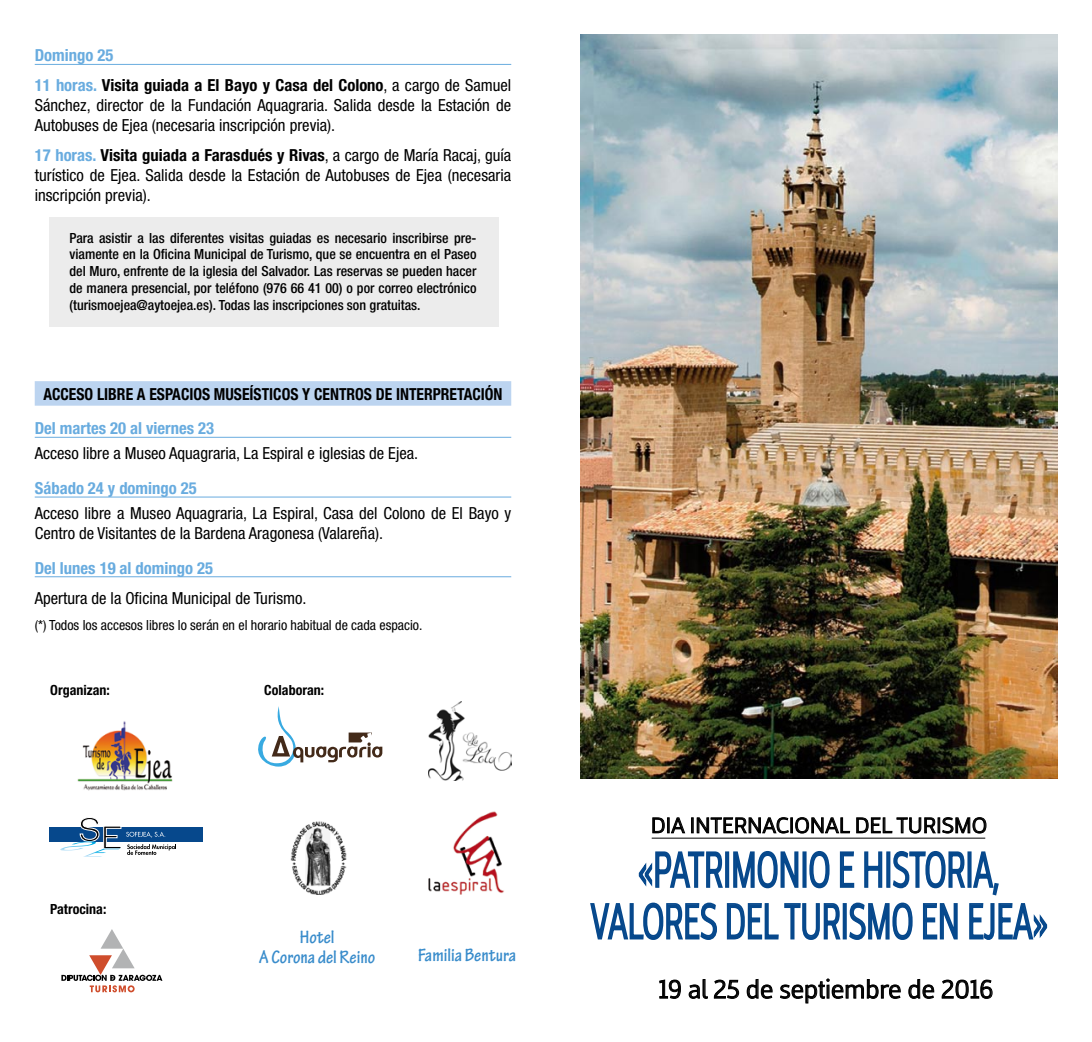
<style>
.page{position:relative;width:1092px;height:1042px;background:#fff}
.page>*{position:absolute;margin:0;border:0;box-sizing:border-box;transform-origin:0 0}
.t1{font:51.1px/51.6px "Mestre";color:#06488c;text-align:center;scale:.62 1}
.t2{font:26.25px "Mestre";color:#000}
.t3{font:22.05px "Mestre";color:#000}
.t4{font:700 condensed 19.25px/19.2px "Tekton Pro";color:#398ccb;text-align:center}
.t5{font:condensed 16.62px/19.9px "Helvetica Neue LT Std";color:#000}
.t6{font:700 condensed 16.62px/29.9px "Helvetica Neue LT Std";color:#000}
.t7{font:700 condensed 16.62px "Helvetica Neue LT Std";color:#69acdf}
.t8{font:700 condensed 16.62px "Helvetica Neue LT Std";color:#000;scale:.94 1}
.t9{font:500 condensed 14px/16.8px "Helvetica Neue LT Std";color:#000;text-align:justify}
.t10{font:condensed 14px "Helvetica Neue LT Std";color:#000}
.t11{font:700 condensed 14px "Helvetica Neue LT Std";color:#000}
.s1{color:#69acdf}
.s2{font-weight:400}
.s3{font-weight:700;color:#69acdf}
.s4{font-weight:700}
</style>
<div class="page">
<div style="left:50px;top:217px;width:449px;height:109px;background:#ececec"></div>
<img style="left:580px;top:35px;width:477px;height:743px">
<svg style="left:590px;top:817px;width:457px;height:123px"></svg>
<hr style="left:35px;top:64px;width:476px;height:1px;background:#69acdf">
<div style="left:35px;top:381px;width:476px;height:25px;background:#bcd4f0"></div>
<hr style="left:35px;top:437px;width:476px;height:1px;background:#69acdf">
<hr style="left:35px;top:496px;width:476px;height:1px;background:#69acdf">
<hr style="left:35px;top:576px;width:476px;height:1px;background:#69acdf">
<svg style="left:659px;top:979px;width:22px;height:20px"></svg>
<svg style="left:688px;top:979px;width:51px;height:20px"></svg>
<svg style="left:746px;top:979px;width:27px;height:20px"></svg>
<svg style="left:780px;top:978px;width:121px;height:26px"></svg>
<svg style="left:908px;top:979px;width:26px;height:20px"></svg>
<svg style="left:941px;top:979px;width:52px;height:20px"></svg>
<div style="left:50px;top:827px;width:153px;height:14px;background:#06488c"></div>
<svg style="left:58px;top:817px;width:118px;height:40px"></svg>
<svg style="left:258px;top:706px;width:124px;height:60px"></svg>
<svg style="left:61px;top:929px;width:101px;height:63px"></svg>
<img style="left:77px;top:721px;width:96px;height:70px">
<img style="left:290px;top:821px;width:57px;height:73px">
<hr style="left:651px;top:837px;width:334px;height:1px;background:#000">
<img style="left:428px;top:811px;width:76px;height:84px">
<img style="left:428px;top:701px;width:83px;height:79px">
<p class="t6" style="left:35px;top:40px;width:478px"><span class="s1">Domingo 25<br>11 horas.</span> Visita guiada a El Bayo y Casa del Colono<span class="s2">, a cargo de Samuel</span></p>
<p class="t5" style="left:35px;top:95px;width:478px">Sánchez, director de la Fundación Aquagraria. Salida desde la Estación de<br>Autobuses de Ejea (necesaria inscripción previa).</p>
<p class="t5" style="left:35px;top:145px;width:478px;text-align:justify"><span class="s3">17 horas.</span> <span class="s4">Visita guiada a Farasdués y Rivas</span>, a cargo de María Racaj, guía turístico de Ejea. Salida desde la Estación de Autobuses de Ejea (necesaria inscripción previa).</p>
<p class="t9" style="left:69px;top:229px;width:408px">Para asistir a las diferentes visitas guiadas es necesario inscribirse pre&shy;viamente en la Oficina Municipal de Turismo, que se encuentra en el Paseo del Muro, enfrente de la iglesia del Salvador. Las reservas se pueden hacer de manera presencial, por teléfono (976 66 41 00) o por correo electrónico (turismoejea@aytoejea.es). Todas las inscripciones son gratuitas.</p>
<p class="t8" style="left:43px;top:383px;width:490px">Acceso libre a espacios museísticos y centros de interpretación</p>
<p class="t7" style="left:35px;top:418px;width:181px">Del martes 20 al viernes 23</p>
<p class="t5" style="left:35px;top:443px;width:385px">Acceso libre a Museo Aquagraria, La Espiral e iglesias de Ejea.</p>
<p class="t7" style="left:35px;top:478px;width:163px">Sábado 24 y domingo 25</p>
<p class="t5" style="left:35px;top:503px;width:478px">Acceso libre a Museo Aquagraria, La Espiral, Casa del Colono de El Bayo y<br>Centro de Visitantes de la Bardena Aragonesa (Valareña).</p>
<p class="t7" style="left:35px;top:558px;width:180px">Del lunes 19 al domingo 25</p>
<p class="t5" style="left:35px;top:588px;width:273px">Apertura de la Oficina Municipal de Turismo.</p>
<p class="t10" style="left:35px;top:617px;width:389px">(*) Todos los accesos libres lo serán en el horario habitual de cada espacio.</p>
<p class="t11" style="left:50px;top:682px;width:61px">Organizan:</p>
<p class="t11" style="left:50px;top:900px;width:58px">Patrocina:</p>
<p class="t11" style="left:264px;top:682px;width:61px">Colaboran:</p>
<p class="t4" style="left:259px;top:928px;width:117px">Hotel<br>A Corona del Reino</p>
<p class="t4" style="left:418px;top:945px;width:100px">Familia Bentura</p>
<h3 class="t3" style="left:650px;top:809px;width:338px">DIA INTERNACIONAL DEL TURISMO</h3>
<h1 class="t1" style="left:590px;top:840px;width:738px">«PATRIMONIO E HISTORIA,<br>VALORES DEL TURISMO EN EJEA»</h1>
<h2 class="t2" style="left:658px;top:969px;width:336px">19 al 25 de septiembre de 2016</h2>
</div>
